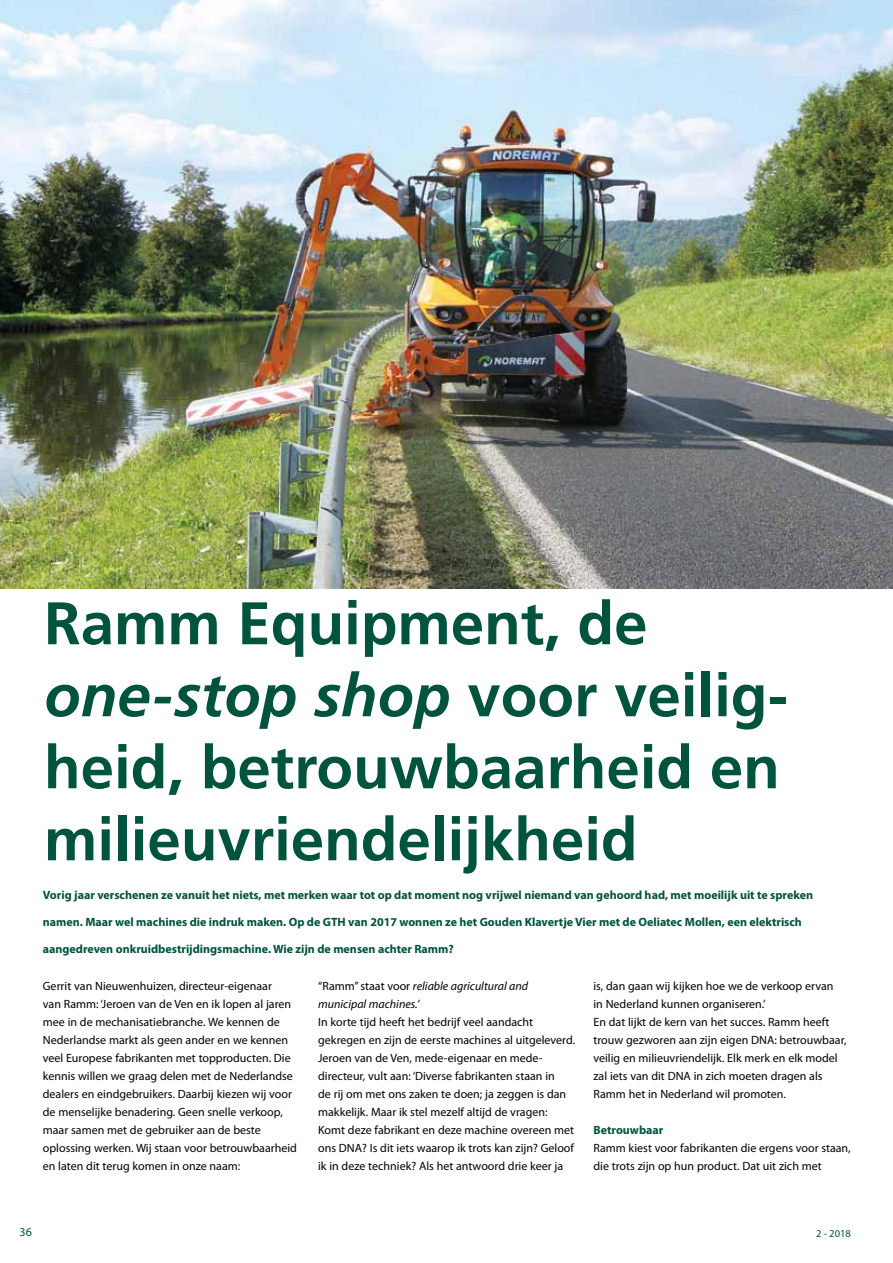
<style>
.page{position:relative;width:893px;height:1263px;background:#fff}
.page>*{position:absolute;margin:0;border:0;box-sizing:border-box;transform-origin:0 0}
.t1{font:700 60px/72px "Frutiger";color:#00533d}
.t2{font:12px/18px "Myriad Pro";color:#000}
.t3{font:700 12px "Myriad Pro";color:#00533d}
.t4{font:12px "Myriad Pro";color:#00533d}
.t5{font:10.5px "Myriad Pro";color:#00533d}
.s1{font-style:italic}
</style>
<div class="page">
<img style="left:0;top:0;width:893px;height:588px">
<h1 class="t1" style="left:44px;top:587px;width:745px">Ramm Equipment, de <span class="s1">one-stop shop</span> voor veilig&shy;heid, betrouwbaarheid en milieuvriendelijkheid</h1>
<p class="t3" style="left:43px;top:887px;width:772px">Vorig jaar verschenen ze vanuit het niets, met merken waar tot op dat moment nog vrijwel niemand van gehoord had, met moeilijk uit te spreken</p>
<p class="t3" style="left:43px;top:914px;width:761px">namen. Maar wel machines die indruk maken. Op de GTH van 2017 wonnen ze het Gouden Klavertje Vier met de Oeliatec Mollen, een elektrisch</p>
<p class="t3" style="left:43px;top:941px;width:413px">aangedreven onkruidbestrijdingsmachine. Wie zijn de mensen achter Ramm?</p>
<p class="t2" style="left:43px;top:977px;width:256px">Gerrit van Nieuwenhuizen, directeur-eigenaar<br>van Ramm: ‘Jeroen van de Ven en ik lopen al jaren mee in de mechanisatiebranche. We kennen de Nederlandse markt als geen ander en we kennen veel Europese fabrikanten met topproducten. Die kennis willen we graag delen met de Nederlandse dealers en eindgebruikers. Daarbij kiezen wij voor de menselijke benadering. Geen snelle verkoop, maar samen met de gebruiker aan de beste oplossing werken. Wij staan voor betrouwbaarheid en laten dit terug komen in onze naam:</p>
<p class="t2" style="left:318px;top:977px;width:259px">“Ramm” staat voor <span class="s1">reliable agricultural and municipal machines.</span>’<br>In korte tijd heeft het bedrijf veel aandacht gekregen en zijn de eerste machines al uitgeleverd.<br>Jeroen van de Ven, mede-eigenaar en mede&shy;directeur, vult aan: ‘Diverse fabrikanten staan in<br>de rij om met ons zaken te doen; ja zeggen is dan makkelijk. Maar ik stel mezelf altijd de vragen:<br>Komt deze fabrikant en deze machine overeen met ons DNA? Is dit iets waarop ik trots kan zijn? Geloof ik in deze techniek? Als het antwoord drie keer ja</p>
<p class="t2" style="left:593px;top:977px;width:254px">is, dan gaan wij kijken hoe we de verkoop ervan<br>in Nederland kunnen organiseren.’<br>En dat lijkt de kern van het succes. Ramm heeft trouw gezworen aan zijn eigen DNA: betrouwbaar, veilig en milieuvriendelijk. Elk merk en elk model zal iets van dit DNA in zich moeten dragen als Ramm het in Nederland wil promoten.</p>
<p class="t3" style="left:593px;top:1122px;width:71px">Betrouwbaar</p>
<p class="t2" style="left:593px;top:1139px;width:259px">Ramm kiest voor fabrikanten die ergens voor staan, die trots zijn op hun product. Dat uit zich met</p>
<p class="t4" style="left:20px;top:1224px;width:14px">36</p>
<p class="t5" style="left:816px;top:1227px;width:36px">2 - 2018</p>
</div>
